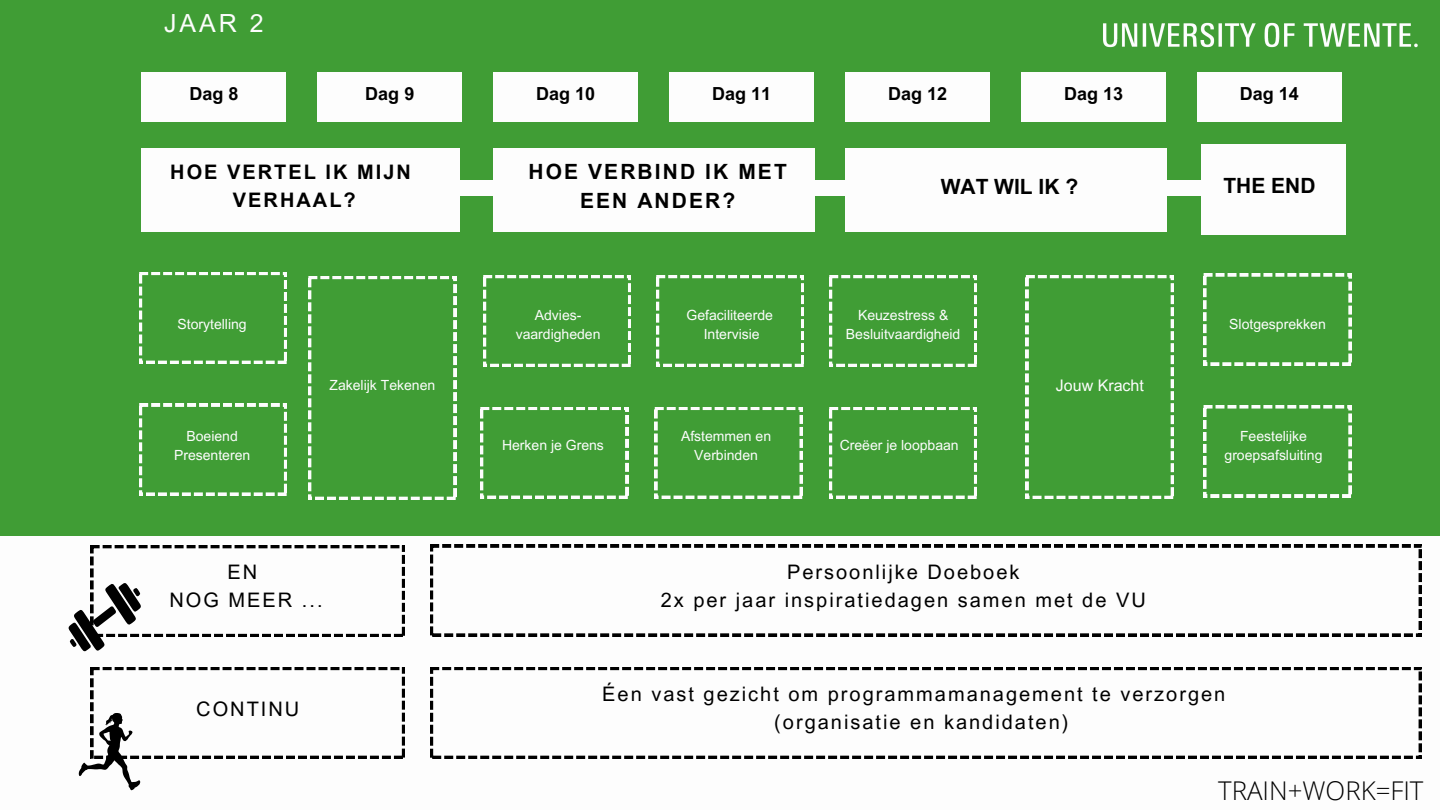
<style>
.page{position:relative;width:1440px;height:810px;background:#409d35}
.page>*{position:absolute;margin:0;border:0;box-sizing:border-box;transform-origin:0 0}
.t1{font:300 25.8px "Open Sans";color:#000}
.t2{font:25px "Arial MT Pro";color:#fdfdfd}
.t3{font:700 21px/29.2px "Arial MT Pro";letter-spacing:.1em;color:#000;text-align:center}
.t4{font:20px/27.8px "Arial MT Pro";letter-spacing:.1em;color:#000;text-align:center}
.t5{font:700 20px/27.8px "Arial MT Pro";letter-spacing:.1em;color:#000;text-align:center}
.t6{font:700 18px "Arial MT Pro";color:#000}
.t7{font:16px "Arial MT Pro";color:#fdfdfd}
.t8{font:14px/19.5px "Arial MT Pro";color:#fdfdfd;text-align:center}
</style>
<div class="page">
<div style="left:141px;top:72px;width:145px;height:49px;background:#fdfdfd"></div>
<div style="left:317px;top:72px;width:145px;height:49px;background:#fdfdfd"></div>
<div style="left:493px;top:72px;width:144px;height:49px;background:#fdfdfd"></div>
<div style="left:669px;top:72px;width:144px;height:49px;background:#fdfdfd"></div>
<div style="left:845px;top:72px;width:144px;height:49px;background:#fdfdfd"></div>
<div style="left:1021px;top:72px;width:144px;height:49px;background:#fdfdfd"></div>
<div style="left:1197px;top:72px;width:144px;height:49px;background:#fdfdfd"></div>
<div style="left:141px;top:148px;width:319px;height:83px;background:#fdfdfd"></div>
<div style="left:493px;top:148px;width:321px;height:83px;background:#fdfdfd"></div>
<div style="left:845px;top:148px;width:321px;height:83px;background:#fdfdfd"></div>
<svg style="left:308px;top:276px;width:148px;height:224px"></svg>
<svg style="left:1026px;top:275px;width:148px;height:224px"></svg>
<svg style="left:139px;top:272px;width:148px;height:92px"></svg>
<svg style="left:483px;top:275px;width:148px;height:92px"></svg>
<svg style="left:656px;top:275px;width:148px;height:92px"></svg>
<svg style="left:829px;top:275px;width:148px;height:92px"></svg>
<svg style="left:139px;top:404px;width:148px;height:91px"></svg>
<svg style="left:480px;top:407px;width:148px;height:92px"></svg>
<svg style="left:655px;top:407px;width:148px;height:92px"></svg>
<svg style="left:829px;top:407px;width:148px;height:92px"></svg>
<div style="left:0;top:536px;width:1440px;height:274px;background:#fdfdfd"></div>
<svg style="left:68px;top:545px;width:337px;height:107px"></svg>
<svg style="left:430px;top:545px;width:992px;height:91px"></svg>
<svg style="left:430px;top:667px;width:992px;height:92px"></svg>
<div style="left:451px;top:181px;width:56px;height:15px;background:#fdfdfd"></div>
<div style="left:814px;top:181px;width:57px;height:15px;background:#fdfdfd"></div>
<div style="left:1202px;top:145px;width:144px;height:90px;background:#fdfdfd"></div>
<div style="left:1159px;top:181px;width:56px;height:15px;background:#fdfdfd"></div>
<svg style="left:79px;top:667px;width:326px;height:123px"></svg>
<svg style="left:1204px;top:274px;width:147px;height:91px"></svg>
<svg style="left:1204px;top:406px;width:147px;height:91px"></svg>
<img style="left:1103px;top:22px;width:315px;height:26px">
<h2 class="t2" style="left:164px;top:14px;width:101px">JAAR 2</h2>
<p class="t6" style="left:189px;top:87px;width:51px">Dag 8</p>
<p class="t6" style="left:365px;top:87px;width:51px">Dag 9</p>
<p class="t6" style="left:536px;top:87px;width:61px">Dag 10</p>
<p class="t6" style="left:712px;top:87px;width:61px">Dag 11</p>
<p class="t6" style="left:888px;top:87px;width:61px">Dag 12</p>
<p class="t6" style="left:1064px;top:87px;width:61px">Dag 13</p>
<p class="t6" style="left:1240px;top:87px;width:61px">Dag 14</p>
<h3 class="t5" style="left:170px;top:161px;width:242px">HOE VERTEL IK MIJN<br>VERHAAL?</h3>
<h3 class="t3" style="left:528px;top:160px;width:260px">HOE VERBIND IK MET<br>EEN ANDER?</h3>
<h3 class="t3" style="left:941px;top:174px;width:139px">WAT WIL IK ?</h3>
<p class="t8" style="left:178px;top:317px;width:71px">Storytelling</p>
<p class="t8" style="left:516px;top:307px;width:86px">Advies&shy;vaardigheden</p>
<p class="t8" style="left:687px;top:307px;width:88px">Gefaciliteerde<br>Intervisie</p>
<p class="t8" style="left:846px;top:307px;width:116px">Keuzestress &amp;<br>Besluitvaardigheid</p>
<p class="t8" style="left:330px;top:377px;width:107px">Zakelijk Tekenen</p>
<p class="t8" style="left:174px;top:428px;width:78px">Boeiend<br>Presenteren</p>
<p class="t8" style="left:502px;top:437px;width:103px">Herken je Grens</p>
<p class="t8" style="left:681px;top:428px;width:92px">Afstemmen en<br>Verbinden</p>
<p class="t8" style="left:840px;top:437px;width:120px">Creëer je loopbaan</p>
<p class="t7" style="left:1056px;top:380px;width:90px">Jouw Kracht</p>
<h3 class="t4" style="left:169px;top:561px;width:155px">EN<br>NOG MEER ...</h3>
<h3 class="t4" style="left:661px;top:561px;width:487px">Persoonlijke Doeboek<br>2x per jaar inspiratiedagen samen met de VU</h3>
<h3 class="t3" style="left:1223px;top:173px;width:94px">THE END</h3>
<p class="t8" style="left:1229px;top:317px;width:98px">Slotgesprekken</p>
<p class="t8" style="left:1225px;top:428px;width:99px">Feestelijke groepsafsluiting</p>
<h3 class="t4" style="left:196px;top:697px;width:105px">CONTINU</h3>
<h3 class="t4" style="left:774px;top:683px;width:453px;text-align:left;text-indent:-172px">Éen vast gezicht om programmamanagement te verzorgen (organisatie en kandidaten)</h3>
<h1 class="t1" style="left:1218px;top:772px;width:207px">TRAIN+WORK=FIT</h1>
</div>
